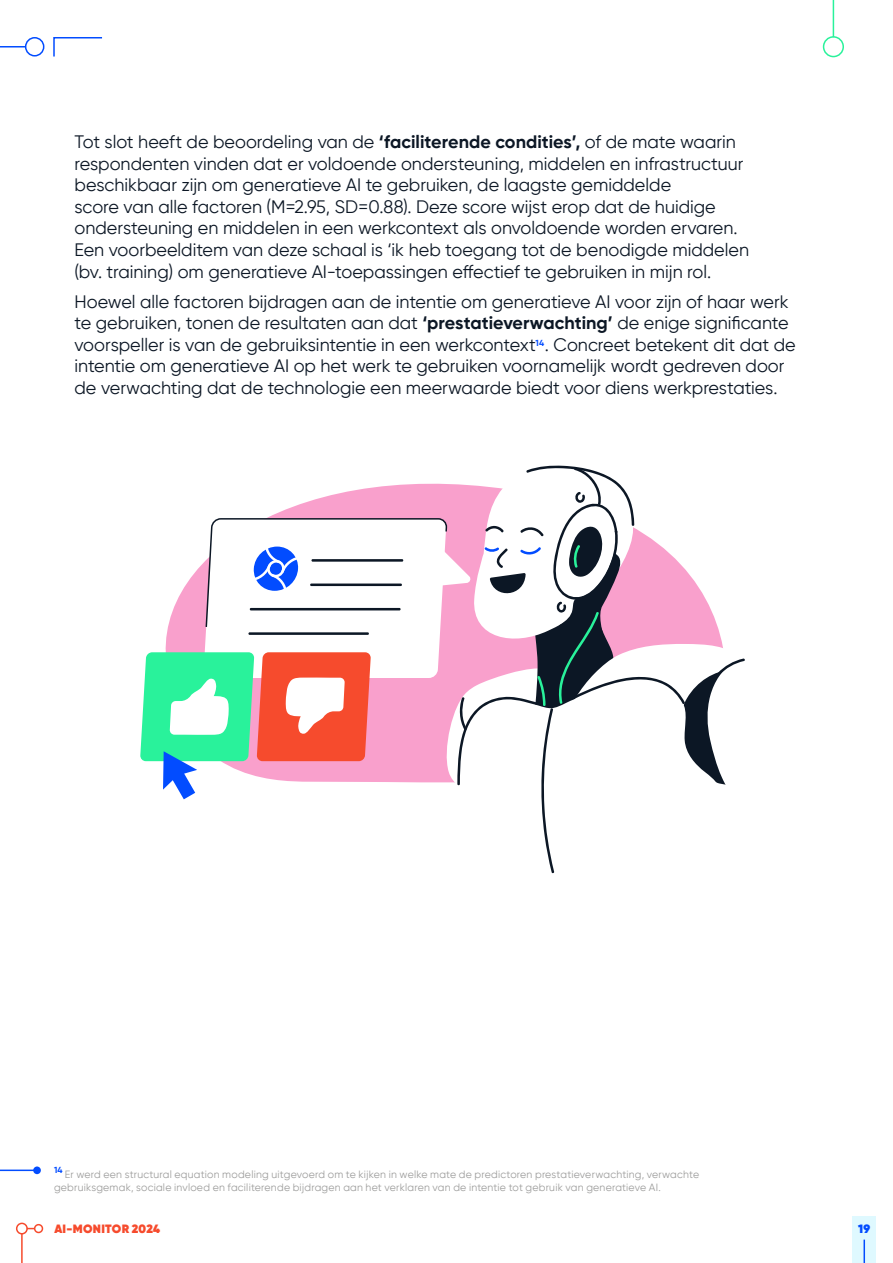
<style>
.page{position:relative;width:893px;height:1263px;background:#fff}
.page>*{position:absolute;margin:0;border:0;box-sizing:border-box;transform-origin:0 0}
.t1{font:18px/21.6px "Gilroy";color:#0c1725}
.t2{font:800 12px "Gilroy";letter-spacing:.025em;color:#f64b2d}
.t3{font:800 12px "Gilroy";color:#024cff}
.t4{font:10.5px/12.6px "Gilroy";letter-spacing:.02em;color:#9d9d9c}
.t5{font:700 8.7px "Gilroy";color:#024cff}
.s1{font-weight:700}
</style>
<div class="page">
<div style="left:853px;top:1216px;width:23px;height:47px;background:#dff9ff"></div>
<div style="left:34px;top:1224px;width:9px;height:9px;border:2px solid #f64b2d;border-radius:50%"></div>
<div style="left:16px;top:1222px;width:12px;height:12px;border:2px solid #f64b2d;border-radius:50%"></div>
<hr style="left:21px;top:1233px;width:2px;height:30px;background:#f64b2d">
<hr style="left:863px;top:1239px;width:2px;height:24px;background:#024cff">
<div style="left:823px;top:36px;width:21px;height:21px;border:2px solid #29f29b;border-radius:50%"></div>
<div style="left:25px;top:37px;width:19px;height:20px;border:2px solid #024cff;border-radius:50%"></div>
<hr style="left:833px;top:0;width:1px;height:37px;background:#29f29b">
<hr style="left:0;top:46px;width:26px;height:2px;background:#024cff">
<svg style="left:53px;top:37px;width:50px;height:20px"></svg>
<svg style="left:140px;top:465px;width:605px;height:409px"></svg>
<div style="left:33px;top:1166px;width:8px;height:8px;background:#024cff;border-radius:50%"></div>
<hr style="left:0;top:1169px;width:34px;height:2px;background:#024cff">
<p class="t1" style="left:75px;top:131px;width:676px">Tot slot heeft de beoordeling van de <span class="s1">‘faciliterende condities’,</span> of de mate waarin respondenten vinden dat er voldoende ondersteuning, middelen en infrastructuur beschikbaar zijn om generatieve AI te gebruiken, de laagste gemiddelde<br>score van alle factoren (M=2.95, SD=0.88). Deze score wijst erop dat de huidige ondersteuning en middelen in een werkcontext als onvoldoende worden ervaren.<br>Een voorbeelditem van deze schaal is ‘ik heb toegang tot de benodigde middelen (bv. training) om generatieve AI-toepassingen effectief te gebruiken in mijn rol.</p>
<p class="t1" style="left:75px;top:290px;width:723px">Hoewel alle factoren bijdragen aan de intentie om generatieve AI voor zijn of haar werk te gebruiken, tonen de resultaten aan dat <span class="s1">‘prestatieverwachting’</span> de enige significante voorspeller is van de gebruiksintentie in een werkcontext<sup>14</sup>. Concreet betekent dit dat de intentie om generatieve AI op het werk te gebruiken voornamelijk wordt gedreven door de verwachting dat de technologie een meerwaarde biedt voor diens werkprestaties.</p>
<p class="t5" style="left:54px;top:1164px;width:10px">14</p>
<p class="t4" style="left:54px;top:1168px;width:647px;text-indent:11px">Er werd een structural equation modeling uitgevoerd om te kijken in welke mate de predictoren prestatieverwachting, verwachte gebruiksgemak, sociale invloed en faciliterende bijdragen aan het verklaren van de intentie tot gebruik van generatieve AI.</p>
<p class="t2" style="left:54px;top:1221px;width:107px">AI-MONITOR 2024</p>
<p class="t3" style="left:858px;top:1221px;width:14px">19</p>
</div>
